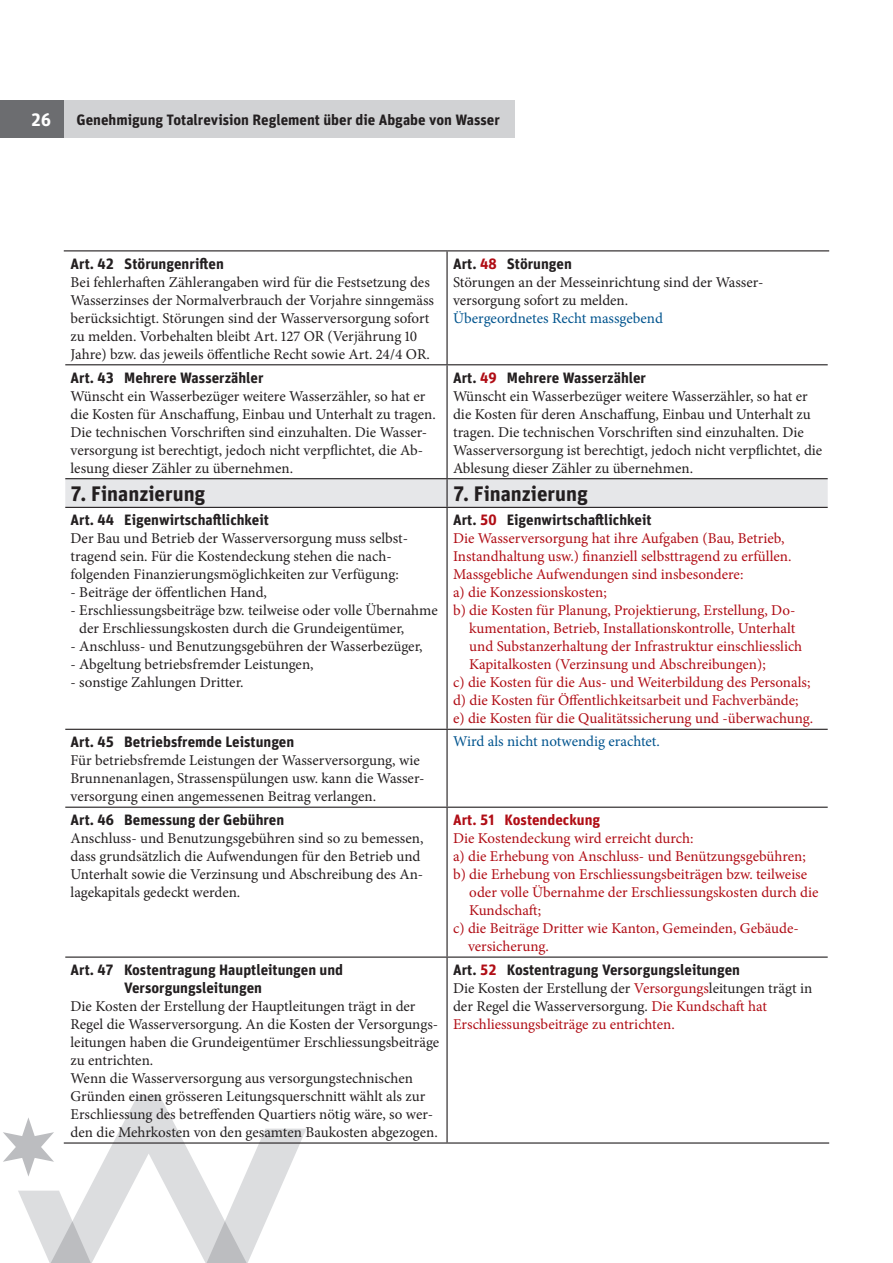
<style>
.page{position:relative;width:893px;height:1263px;background:#fff}
.page>*{position:absolute;margin:0;border:0;box-sizing:border-box;transform-origin:0 0}
.t1{font:700 21px "Unit Pro";color:#231f20}
.t2{font:700 18px "Unit Pro";color:#fff}
.t3{font:15px/18px "Minion Pro";color:#231f20}
.t4{font:15px "Minion Pro";color:#b00d15}
.t5{font:700 15px/18px "Unit Pro";color:#231f20}
.t6{font:15px "Minion Pro";letter-spacing:-.005em;color:#00548e}
.t7{font:700 15px "Unit Pro";color:#b00d15}
.s1{color:#b00d15}
</style>
<div class="page">
<svg style="left:3px;top:1095px;width:304px;height:168px"></svg>
<div style="left:0;top:100px;width:64px;height:37px;background:#6c6d70"></div>
<hr style="left:64px;top:957px;width:1px;height:185px;background:#fff">
<svg style="left:65px;top:479px;width:763px;height:28px;background:#e2e3e5"></svg>
<hr style="left:64px;top:250px;width:383px;height:1px;background:#231f20">
<hr style="left:447px;top:250px;width:382px;height:1px;background:#231f20">
<hr style="left:446px;top:251px;width:2px;height:113px;background:#231f20">
<hr style="left:65px;top:364px;width:382px;height:1px;background:#231f20">
<hr style="left:447px;top:364px;width:381px;height:1px;background:#231f20">
<hr style="left:446px;top:365px;width:2px;height:113px;background:#231f20">
<hr style="left:65px;top:478px;width:382px;height:1px;background:#231f20">
<hr style="left:447px;top:478px;width:381px;height:1px;background:#231f20">
<hr style="left:446px;top:479px;width:2px;height:28px;background:#231f20">
<hr style="left:65px;top:507px;width:382px;height:1px;background:#231f20">
<hr style="left:447px;top:507px;width:381px;height:1px;background:#231f20">
<hr style="left:446px;top:508px;width:2px;height:221px;background:#231f20">
<hr style="left:65px;top:729px;width:382px;height:1px;background:#231f20">
<hr style="left:447px;top:729px;width:381px;height:1px;background:#231f20">
<hr style="left:446px;top:730px;width:2px;height:77px;background:#231f20">
<hr style="left:65px;top:807px;width:382px;height:1px;background:#231f20">
<hr style="left:447px;top:807px;width:381px;height:1px;background:#231f20">
<hr style="left:446px;top:808px;width:2px;height:148px;background:#231f20">
<hr style="left:65px;top:956px;width:382px;height:2px;background:#231f20">
<hr style="left:447px;top:956px;width:381px;height:2px;background:#231f20">
<hr style="left:446px;top:958px;width:2px;height:184px;background:#231f20">
<hr style="left:64px;top:1142px;width:383px;height:1px;background:#231f20">
<hr style="left:447px;top:1142px;width:382px;height:1px;background:#231f20">
<div style="left:64px;top:100px;width:450px;height:37px;background:#d1d2d4"></div>
<p class="t2" style="left:31px;top:106px;width:21px">26</p>
<p class="t5" style="left:77px;top:109px;width:425px">Genehmigung Totalrevision Reglement über die Abgabe von Wasser</p>
<p class="t5" style="left:71px;top:254px;width:155px">Art. 42 Störungenriften</p>
<p class="t3" style="left:71px;top:273px;width:365px">Bei fehlerhaften Zählerangaben wird für die Festsetzung des Wasserzinses der Normalverbrauch der Vorjahre sinngemäss berücksichtigt. Störungen sind der Wasserversorgung sofort zu melden. Vorbehalten bleibt Art. 127 OR (Verjährung 10<br>Jahre) bzw. das jeweils öffentliche Recht sowie Art. 24/4 OR.</p>
<p class="t5" style="left:71px;top:368px;width:195px">Art. 43 Mehrere Wasserzähler</p>
<p class="t3" style="left:71px;top:387px;width:367px">Wünscht ein Wasserbezüger weitere Wasserzähler, so hat er die Kosten für Anschaffung, Einbau und Unterhalt zu tragen.<br>Die technischen Vorschriften sind einzuhalten. Die Wasser&shy;versorgung ist berechtigt, jedoch nicht verpflichtet, die Ab&shy;lesung dieser Zähler zu übernehmen.</p>
<p class="t5" style="left:453px;top:254px;width:120px">Art. <span class="s1">48</span> Störungen</p>
<p class="t3" style="left:453px;top:273px;width:312px">Störungen an der Messeinrichtung sind der Wasser&shy;versorgung sofort zu melden.</p>
<p class="t6" style="left:453px;top:308px;width:211px">Übergeordnetes Recht massgebend</p>
<p class="t5" style="left:453px;top:368px;width:195px">Art. <span class="s1">49</span> Mehrere Wasserzähler</p>
<p class="t3" style="left:453px;top:387px;width:371px">Wünscht ein Wasserbezüger weitere Wasserzähler, so hat er die Kosten für deren Anschaffung, Einbau und Unterhalt zu tragen. Die technischen Vorschriften sind einzuhalten. Die Wasserversorgung ist berechtigt, jedoch nicht verpflichtet, die Ablesung dieser Zähler zu übernehmen.</p>
<h1 class="t1" style="left:71px;top:479px;width:136px">7. Finanzierung</h1>
<h1 class="t1" style="left:453px;top:479px;width:136px">7. Finanzierung</h1>
<p class="t5" style="left:71px;top:510px;width:200px">Art. 44 Eigenwirtschaftlichkeit</p>
<p class="t3" style="left:71px;top:529px;width:339px">Der Bau und Betrieb der Wasserversorgung muss selbst&shy;tragend sein. Für die Kostendeckung stehen die nach&shy;folgenden Finanzierungsmöglichkeiten zur Verfügung:</p>
<p class="t3" style="left:71px;top:583px;width:198px">- Beiträge der öffentlichen Hand,</p>
<p class="t3" style="left:79px;top:601px;width:360px;text-indent:-9px">- Erschliessungsbeiträge bzw. teilweise oder volle Übernahme der Erschliessungskosten durch die Grundeigentümer,</p>
<p class="t3" style="left:71px;top:637px;width:354px">- Anschluss- und Benutzungsgebühren der Wasserbezüger,</p>
<p class="t3" style="left:71px;top:655px;width:245px">- Abgeltung betriebsfremder Leistungen,</p>
<p class="t3" style="left:71px;top:673px;width:175px">- sonstige Zahlungen Dritter.</p>
<p class="t5" style="left:453px;top:510px;width:200px">Art. <span class="s1">50</span> Eigenwirtschaftlichkeit</p>
<p class="t4" style="left:453px;top:528px;width:333px">Die Wasserversorgung hat ihre Aufgaben (Bau, Betrieb,</p>
<p class="t4" style="left:453px;top:546px;width:340px">Instandhaltung usw.) finanziell selbsttragend zu erfüllen.</p>
<p class="t4" style="left:453px;top:564px;width:292px">Massgebliche Aufwendungen sind insbesondere:</p>
<p class="t4" style="left:453px;top:582px;width:155px">a) die Konzessionskosten;</p>
<p class="t4" style="left:453px;top:600px;width:344px">b) die Kosten für Planung, Projektierung, Erstellung, Do-</p>
<p class="t4" style="left:469px;top:618px;width:327px">kumentation, Betrieb, Installationskontrolle, Unterhalt</p>
<p class="t4" style="left:469px;top:636px;width:334px">und Substanzerhaltung der Infrastruktur einschliesslich</p>
<p class="t4" style="left:469px;top:654px;width:298px">Kapitalkosten (Verzinsung und Abschreibungen);</p>
<p class="t4" style="left:453px;top:672px;width:359px">c) die Kosten für die Aus- und Weiterbildung des Personals;</p>
<p class="t4" style="left:453px;top:690px;width:347px">d) die Kosten für Öffentlichkeitsarbeit und Fachverbände;</p>
<p class="t4" style="left:453px;top:708px;width:362px">e) die Kosten für die Qualitätssicherung und -überwachung.</p>
<p class="t5" style="left:71px;top:732px;width:225px">Art. 45 Betriebsfremde Leistungen</p>
<p class="t3" style="left:71px;top:751px;width:355px">Für betriebsfremde Leistungen der Wasserversorgung, wie<br>Brunnenanlagen, Strassenspülungen usw. kann die Wasser&shy;versorgung einen angemessenen Beitrag verlangen.</p>
<p class="t5" style="left:71px;top:810px;width:215px">Art. 46 Bemessung der Gebühren</p>
<p class="t3" style="left:71px;top:829px;width:354px">Anschluss- und Benutzungsgebühren sind so zu bemessen, dass grundsätzlich die Aufwendungen für den Betrieb und Unterhalt sowie die Verzinsung und Abschreibung des An&shy;lagekapitals gedeckt werden.</p>
<p class="t5" style="left:124px;top:960px;width:221px;text-indent:-53px">Art. 47 Kostentragung Hauptleitungen und<br>Versorgungsleitungen</p>
<p class="t3" style="left:71px;top:997px;width:370px">Die Kosten der Erstellung der Hauptleitungen trägt in der Regel die Wasserversorgung. An die Kosten der Versorgungs&shy;leitungen haben die Grundeigentümer Erschliessungsbeiträge zu entrichten.<br>Wenn die Wasserversorgung aus versorgungstechnischen Gründen einen grösseren Leitungsquerschnitt wählt als zur Erschliessung des betreffenden Quartiers nötig wäre, so wer&shy;den die Mehrkosten von den gesamten Baukosten abgezogen.</p>
<p class="t6" style="left:453px;top:731px;width:208px">Wird als nicht notwendig erachtet.</p>
<p class="t7" style="left:453px;top:809px;width:149px">Art. 51 Kostendeckung</p>
<p class="t4" style="left:453px;top:828px;width:242px">Die Kostendeckung wird erreicht durch:</p>
<p class="t4" style="left:453px;top:846px;width:354px">a) die Erhebung von Anschluss- und Benützungsgebühren;</p>
<p class="t4" style="left:453px;top:864px;width:356px">b) die Erhebung von Erschliessungsbeiträgen bzw. teilweise</p>
<p class="t4" style="left:469px;top:882px;width:351px">oder volle Übernahme der Erschliessungskosten durch die</p>
<p class="t4" style="left:469px;top:900px;width:73px">Kundschaft;</p>
<p class="t4" style="left:453px;top:918px;width:347px">c) die Beiträge Dritter wie Kanton, Gemeinden, Gebäude-</p>
<p class="t4" style="left:468px;top:936px;width:83px">versicherung.</p>
<p class="t5" style="left:453px;top:960px;width:288px">Art. <span class="s1">52</span> Kostentragung Versorgungsleitungen</p>
<p class="t3" style="left:453px;top:979px;width:361px">Die Kosten der Erstellung der <span class="s1">Versorgungs</span>leitungen trägt in der Regel die Wasserversorgung. <span class="s1">Die Kundschaft hat<br>Erschliessungsbeiträge zu entrichten.</span></p>
</div>
